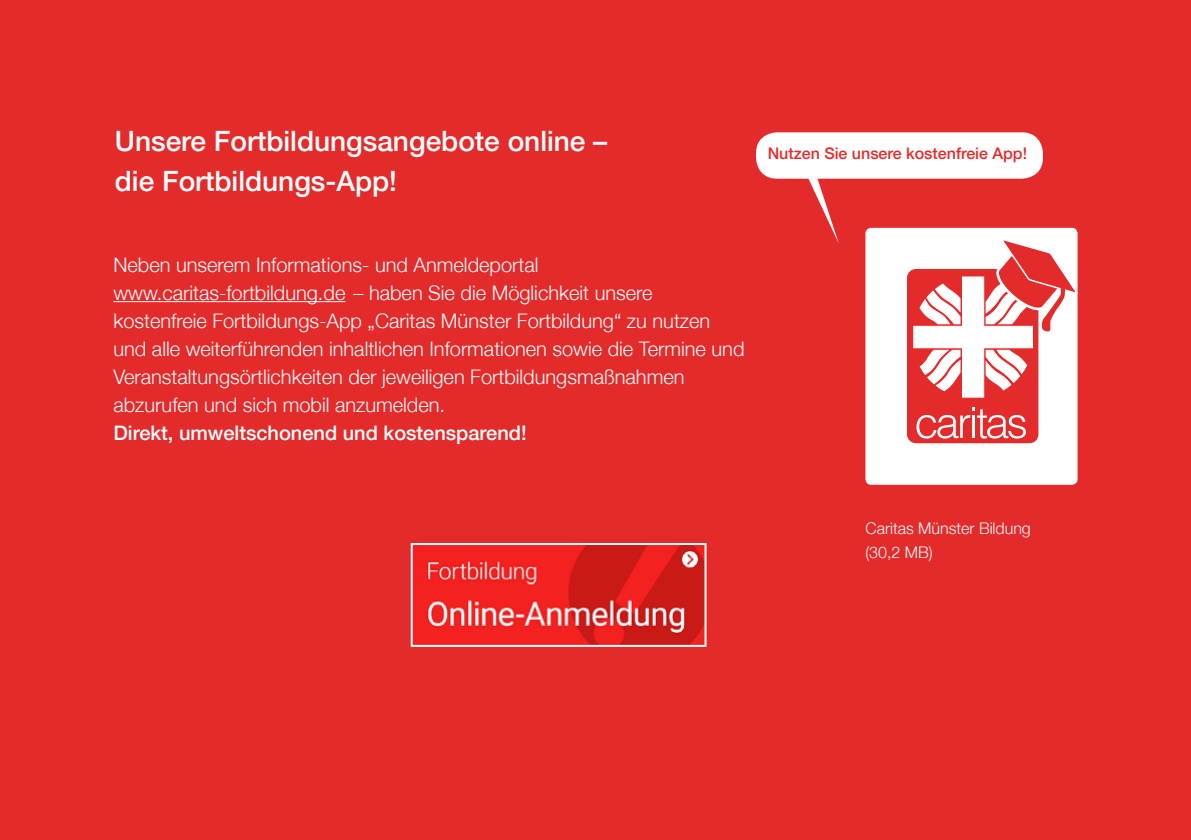
<style>
.page{position:relative;width:1191px;height:840px;background:#fff}
.page>*{position:absolute;margin:0;border:0;box-sizing:border-box;transform-origin:0 0}
.Headline_Kapitel_Ges{font:500 28px "Helvetica Neue";color:#fff}
.Fließtext_copy{font:300 20px/28px "Helvetica Neue";color:#fff}
.Fließtext_copy-2{font:500 20px "Helvetica Neue";color:#fff}
.t1{font:500 16px "Helvetica Neue";color:#e42b2b}
.Programmteil_copy{font:300 16px "Helvetica Neue";color:#fff}
</style>
<div class="page">
<div style="left:0;top:0;width:1191px;height:839px;background:#e42b2b"></div>
<hr style="left:113px;top:301px;width:232px;height:1px;background:#fff">
<div style="left:865px;top:228px;width:212px;height:256px;background:#fff;border-radius:6px"></div>
<div style="left:907px;top:269px;width:131px;height:174px;background:#e42b2b;border-radius:9px"></div>
<svg style="left:916px;top:407px;width:110px;height:31px"></svg>
<svg style="left:913px;top:240px;width:163px;height:157px"></svg>
<div style="left:757px;top:133px;width:285px;height:44px;background:#fff;border-radius:20px"></div>
<div style="left:756px;top:132px;width:287px;height:46px;border:2px solid #fff;border-radius:20px"></div>
<svg style="left:806px;top:175px;width:32px;height:67px"></svg>
<img style="left:414px;top:545px;width:289px;height:98px">
<div style="left:411px;top:542px;width:295px;height:104px;border:2px solid #fff"></div>
<p class="Headline_Kapitel_Ges" style="left:115px;top:125px;width:494px">Unsere Fortbildungsangebote online –</p>
<p class="Headline_Kapitel_Ges" style="left:115px;top:165px;width:284px">die Fortbildungs-App!</p>
<p class="Fließtext_copy" style="left:113px;top:250px;width:632px">Neben unserem Informations- und Anmeldeportal www.caritas-fortbildung.de – haben Sie die Möglichkeit unsere kostenfreie Fortbildungs-App „Caritas Münster Fortbildung“ zu nutzen und alle weiterführenden inhaltlichen Informationen sowie die Termine und Veranstaltungsörtlichkeiten der jeweiligen Fortbildungsmaßnahmen abzurufen und sich mobil anzumelden.</p>
<p class="Fließtext_copy-2" style="left:113px;top:420px;width:415px">Direkt, umweltschonend und kostensparend!</p>
<p class="t1" style="left:767px;top:143px;width:261px">Nutzen Sie unsere kostenfreie App!</p>
<p class="Programmteil_copy" style="left:865px;top:518px;width:167px">Caritas Münster Bildung</p>
<p class="Programmteil_copy" style="left:865px;top:542px;width:69px">(30,2 MB)</p>
</div>
